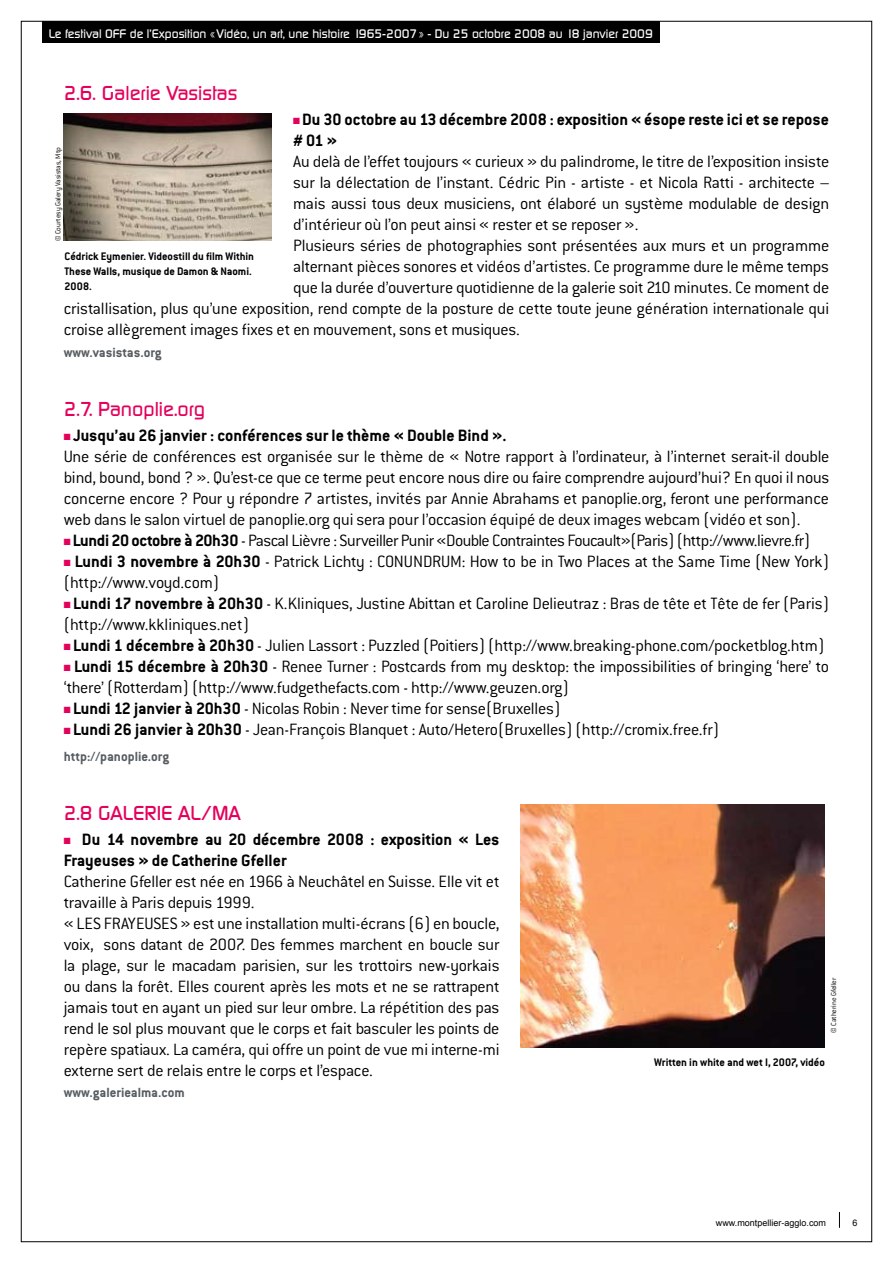
<style>
.page{position:relative;width:893px;height:1263px;background:#fff}
.page>*{position:absolute;margin:0;border:0;box-sizing:border-box;transform-origin:0 0}
.t1{font:500 19.5px "Digital";color:#e5005c}
.t2{font:300 18px/21px "Conduit ITC";letter-spacing:-.015em;color:#000}
.t3{font:700 18px/21px "Conduit ITC";color:#000}
.t4{font:700 14.55px "Conduit ITC";color:#565c61}
.t5{font:700 12px/15px "Conduit ITC";color:#000}
.t6{font:500 12px "Digital";color:#fff}
.t7{font:9px "Arial";color:#000}
.t8{font:300 7.95px "Conduit ITC";letter-spacing:-.015em;color:#000}
.s1{color:#e5005c}
.s2{font-weight:700}
</style>
<div class="page">
<svg style="left:839px;top:1212px;width:1px;height:16px"></svg>
<div style="left:43px;top:21px;width:617px;height:22px;background:#000"></div>
<img style="left:64px;top:113px;width:208px;height:128px">
<img style="left:521px;top:805px;width:304px;height:243px">
<p class="t6" style="left:49px;top:27px;width:605px">Le festival OFF de l’Exposition «Vidéo, un art, une histoire 1965-2007» - Du 25 octobre 2008 au 18 janvier 2009</p>
<p class="t1" style="left:64px;top:82px;width:175px">2.6. Galerie Vasistas</p>
<p class="t3" style="left:293px;top:109px;width:537px"><span class="s1">■</span> Du 30 octobre au 13 décembre 2008 : exposition « ésope reste ici et se repose # 01 »</p>
<p class="t2" style="left:293px;top:151px;width:538px">Au delà de l’effet toujours « curieux » du palindrome, le titre de l’exposition insiste</p>
<p class="t2" style="left:293px;top:172px;width:538px">sur la délectation de l’instant. Cédric Pin - artiste - et Nicola Ratti - architecte –</p>
<p class="t2" style="left:293px;top:193px;width:538px">mais aussi tous deux musiciens, ont élaboré un système modulable de design</p>
<p class="t2" style="left:293px;top:214px;width:347px">d’intérieur où l’on peut ainsi « rester et se reposer ».</p>
<p class="t2" style="left:293px;top:235px;width:538px">Plusieurs séries de photographies sont présentées aux murs et un programme</p>
<p class="t2" style="left:293px;top:256px;width:538px">alternant pièces sonores et vidéos d’artistes. Ce programme dure le même temps</p>
<p class="t2" style="left:293px;top:277px;width:538px">que la durée d’ouverture quotidienne de la galerie soit 210 minutes. Ce moment de</p>
<p class="t2" style="left:64px;top:298px;width:767px">cristallisation, plus qu’une exposition, rend compte de la posture de cette toute jeune génération internationale qui</p>
<p class="t2" style="left:64px;top:319px;width:457px">croise allègrement images fixes et en mouvement, sons et musiques.</p>
<p class="t4" style="left:64px;top:343px;width:99px">www.vasistas.org</p>
<p class="t8" style="left:54px;top:241px;width:95px;rotate:-90deg">© Courtesy Galery Vasistas, Mtp</p>
<p class="t5" style="left:65px;top:249px;width:191px">Cédrick Eymenier. Videostill du film Within<br>These Walls, musique de Damon &amp; Naomi.<br>2008.</p>
<p class="t1" style="left:64px;top:398px;width:143px">2.7. Panoplie.org</p>
<p class="t2" style="left:64px;top:425px;width:767px"><span class="s1">■</span> <span class="s2">Jusqu’au 26 janvier : conférences sur le thème « Double Bind ».<br></span>Une série de conférences est organisée sur le thème de « Notre rapport à l’ordinateur, à l’internet serait-il double bind, bound, bond ? ». Qu’est-ce que ce terme peut encore nous dire ou faire comprendre aujourd’hui? En quoi il nous concerne encore ? Pour y répondre 7 artistes, invités par Annie Abrahams et panoplie.org, feront une performance web dans le salon virtuel de panoplie.org qui sera pour l’occasion équipé de deux images webcam (vidéo et son).</p>
<p class="t2" style="left:64px;top:530px;width:748px"><span class="s1">■</span> <span class="s2">Lundi 20 octobre à 20h30</span> - Pascal Lièvre : Surveiller Punir «Double Contraintes Foucault»(Paris) (http://www.lievre.fr)</p>
<p class="t2" style="left:64px;top:551px;width:767px"><span class="s1">■</span> <span class="s2">Lundi 3 novembre à 20h30</span> - Patrick Lichty : CONUNDRUM: How to be in Two Places at the Same Time (New York) (http://www.voyd.com)</p>
<p class="t2" style="left:64px;top:593px;width:767px"><span class="s1">■</span> <span class="s2">Lundi 17 novembre à 20h30</span> - K.Kliniques, Justine Abittan et Caroline Delieutraz : Bras de tête et Tête de fer (Paris) (http://www.kkliniques.net)</p>
<p class="t2" style="left:64px;top:635px;width:762px"><span class="s1">■</span> <span class="s2">Lundi 1 décembre à 20h30</span> - Julien Lassort : Puzzled (Poitiers) (http://www.breaking-phone.com/pocketblog.htm)</p>
<p class="t2" style="left:64px;top:656px;width:767px"><span class="s1">■</span> <span class="s2">Lundi 15 décembre à 20h30</span> - Renee Turner : Postcards from my desktop: the impossibilities of bringing ‘here’ to ‘there’ (Rotterdam) (http://www.fudgethefacts.com - http://www.geuzen.org)</p>
<p class="t2" style="left:64px;top:698px;width:498px"><span class="s1">■</span> <span class="s2">Lundi 12 janvier à 20h30</span> - Nicolas Robin : Never time for sense(Bruxelles)</p>
<p class="t2" style="left:64px;top:719px;width:657px"><span class="s1">■</span> <span class="s2">Lundi 26 janvier à 20h30</span> - Jean-François Blanquet : Auto/Hetero(Bruxelles) (http://cromix.free.fr)</p>
<p class="t4" style="left:64px;top:747px;width:107px">http://panoplie.org</p>
<p class="t1" style="left:64px;top:802px;width:178px">2.8 GALERIE AL/MA</p>
<p class="t3" style="left:64px;top:829px;width:437px"><span class="s1">■</span> Du 14 novembre au 20 décembre 2008 : exposition « Les<br>Frayeuses » de Catherine Gfeller</p>
<p class="t2" style="left:64px;top:871px;width:437px">Catherine Gfeller est née en 1966 à Neuchâtel en Suisse. Elle vit et travaille à Paris depuis 1999.<br>« LES FRAYEUSES » est une installation multi-écrans (6) en boucle, voix, sons datant de 2007. Des femmes marchent en boucle sur la plage, sur le macadam parisien, sur les trottoirs new-yorkais ou dans la forêt. Elles courent après les mots et ne se rattrapent jamais tout en ayant un pied sur leur ombre. La répétition des pas rend le sol plus mouvant que le corps et fait basculer les points de repère spatiaux. La caméra, qui offre un point de vue mi interne-mi externe sert de relais entre le corps et l’espace.</p>
<p class="t4" style="left:64px;top:1084px;width:123px">www.galeriealma.com</p>
<p class="t8" style="left:829px;top:1033px;width:56px;rotate:-90deg">© Catherine Gfeller</p>
<p class="t5" style="left:654px;top:1054px;width:172px">Written in white and wet I, 2007, vidéo</p>
<p class="t7" style="left:716px;top:1217px;width:112px">www.montpellier-agglo.com</p>
<p class="t7" style="left:853px;top:1217px;width:7px">6</p>
</div>
